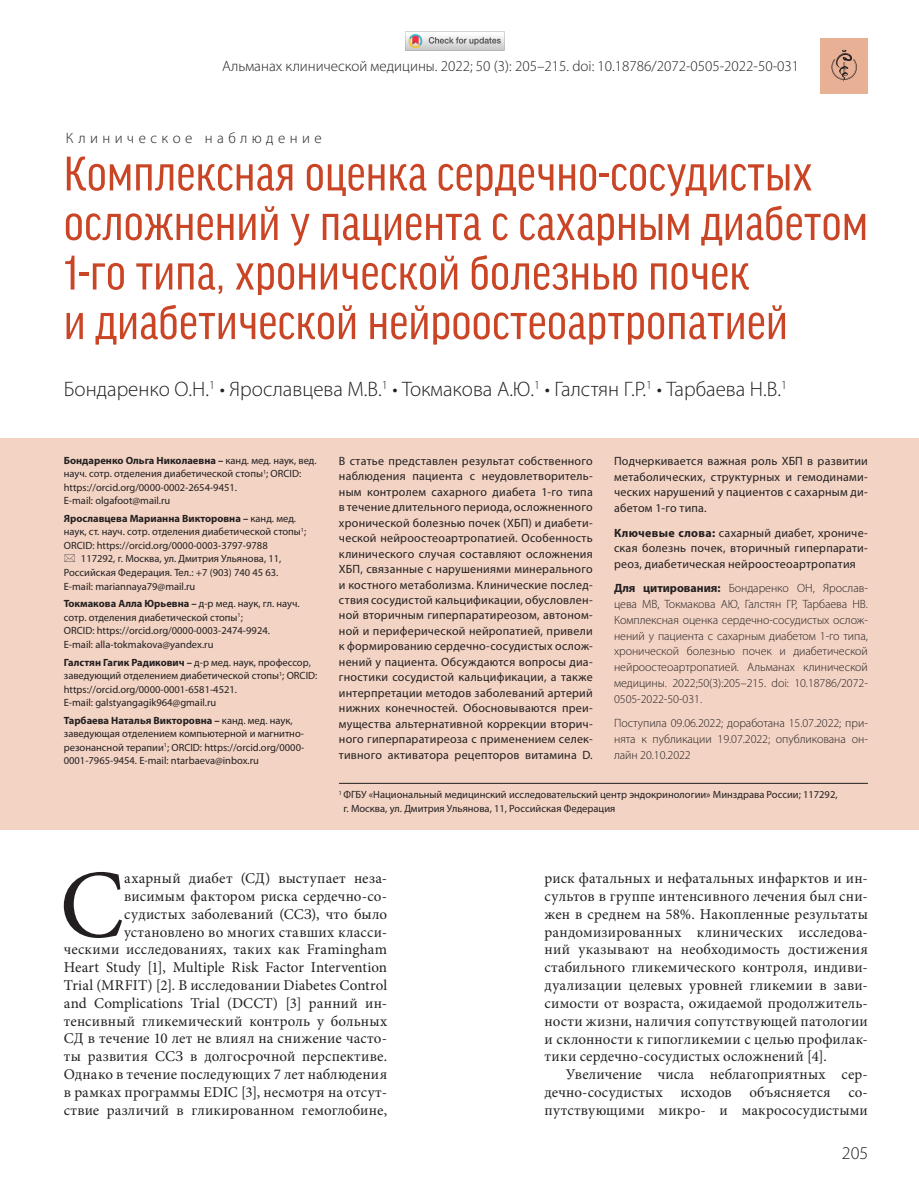
<style>
.page{position:relative;width:919px;height:1191px;background:#fff}
.page>*{position:absolute;margin:0;border:0;box-sizing:border-box;transform-origin:0 0}
.t1{font:97.2px "Minion Pro";color:#231f20}
.t2{font:condensed 51.75px/49.5px "Good Headline Pro";letter-spacing:.005em;color:#c94525}
.t3{font:300 21px "Myriad Pro";color:#231f20}
.t4{font:300 18px "Myriad Pro";color:#231f20}
.t5{font:15px/17.9px "Minion Pro";letter-spacing:.015em;color:#231f20;text-align:justify}
.t6{font:300 15px "Myriad Pro";color:#231f20}
.t7{font:300 15px "Myriad Pro";letter-spacing:.295em;color:#231f20}
.t8{font:12px/15.5px "Myriad Pro";letter-spacing:.02em;color:#231f20;text-align:justify}
.t9{font:300 12px/15.8px "Myriad Pro";letter-spacing:-.005em;color:#231f20;text-align:justify}
.t10{font:10.5px/13.5px "Myriad Pro";color:#231f20}
.t11{font:700 10.5px "Myriad Pro";color:#231f20}
.s1{font-weight:700}
.s2{font-weight:400}
</style>
<div class="page">
<div style="left:0;top:438px;width:918px;height:391px;background:#f3d4c4"></div>
<hr style="left:339px;top:783px;width:528px;height:1px;background:#231f20">
<div style="left:820px;top:38px;width:47px;height:55px;background:#e8b095"></div>
<svg style="left:831px;top:50px;width:25px;height:32px"></svg>
<img style="left:405px;top:31px;width:99px;height:20px">
<p class="t6" style="left:222px;top:57px;width:578px">Альманах клинической медицины. 2022; 50 (3): 205–215. doi: 10.18786/2072-0505-2022-50-031</p>
<p class="t7" style="left:66px;top:129px;width:257px">Клиническое наблюдение</p>
<h2 class="t2" style="left:64px;top:149px;width:805px">Комплексная оценка сердечно-сосудистых осложнений у пациента с сахарным диабетом 1-го типа, хронической болезнью почек<br>и диабетической нейроостеоартропатией</h2>
<h3 class="t3" style="left:64px;top:377px;width:724px">Бондаренко О.Н.<sup>1</sup> • Ярославцева М.В.<sup>1</sup> • Токмакова А.Ю.<sup>1</sup> • Галстян Г.Р.<sup>1</sup> • Тарбаева Н.В.<sup>1</sup></h3>
<p class="t10" style="left:64px;top:453px;width:254px"><span class="s1">Бондаренко Ольга Николаевна –</span> канд. мед. наук, вед. науч. сотр. отделения диабетической стопы<sup>1</sup>; ORCID: https://orcid.org/0000-0002-2654-9451.<br>E-mail: olgafoot@mail.ru</p>
<p class="t11" style="left:64px;top:511px;width:234px">Ярославцева Марианна Викторовна – <span class="s2">канд. мед.</span></p>
<p class="t10" style="left:64px;top:525px;width:244px">наук, ст. науч. сотр. отделения диабетической стопы<sup>1</sup>;</p>
<p class="t10" style="left:64px;top:538px;width:205px">ORCID: https://orcid.org/0000-0003-3797-9788</p>
<p class="t10" style="left:81px;top:552px;width:202px">117292, г. Москва, ул. Дмитрия Ульянова, 11,</p>
<p class="t10" style="left:64px;top:565px;width:216px">Российская Федерация. Тел.: +7 (903) 740 45 63.</p>
<p class="t10" style="left:64px;top:579px;width:133px">E-mail: mariannaya79@mail.ru</p>
<p class="t10" style="left:64px;top:597px;width:237px"><span class="s1">Токмакова Алла Юрьевна –</span> д-р мед. наук, гл. науч. сотр. отделения диабетической стопы<sup>1</sup>;<br>ORCID: https://orcid.org/0000-0003-2474-9924.<br>E-mail: alla-tokmakova@yandex.ru</p>
<p class="t10" style="left:64px;top:655px;width:255px"><span class="s1">Галстян Гагик Радикович –</span> д-р мед. наук, профессор, заведующий отделением диабетической стопы<sup>1</sup>; ORCID: https://orcid.org/0000-0001-6581-4521.<br>E-mail: galstyangagik964@gmail.ru</p>
<p class="t10" style="left:64px;top:713px;width:242px"><span class="s1">Тарбаева Наталья Викторовна –</span> канд. мед. наук, заведующая отделением компьютерной и магнитно&shy;резонансной терапии<sup>1</sup>; ORCID: https://orcid.org/0000- 0001-7965-9454. E-mail: ntarbaeva@inbox.ru</p>
<p class="t8" style="left:339px;top:453px;width:255px">В статье представлен результат собственного наблюдения пациента с неудовлетворитель&shy;ным контролем сахарного диабета 1-го типа в течение длительного периода, осложненного хронической болезнью почек (ХБП) и диабети&shy;ческой нейроостеоартропатией. Особенность клинического случая составляют осложнения ХБП, связанные с нарушениями минерального и костного метаболизма. Клинические послед&shy;ствия сосудистой кальцификации, обусловлен&shy;ной вторичным гиперпаратиреозом, автоном&shy;ной и периферической нейропатией, привели к формированию сердечно-сосудистых ослож&shy;нений у пациента. Обсуждаются вопросы диа&shy;гностики сосудистой кальцификации, а также интерпретации методов заболеваний артерий нижних конечностей. Обосновываются преи&shy;мущества альтернативной коррекции вторич&shy;ного гиперпаратиреоза с применением селек&shy;тивного активатора рецепторов витамина D.</p>
<p class="t8" style="left:614px;top:453px;width:255px">Подчеркивается важная роль ХБП в развитии метаболических, структурных и гемодинами&shy;ческих нарушений у пациентов с сахарным ди&shy;абетом 1-го типа.</p>
<p class="t8" style="left:614px;top:524px;width:255px"><span class="s1">Ключевые слова:</span> сахарный диабет, хрониче&shy;ская болезнь почек, вторичный гиперпарати&shy;реоз, диабетическая нейроостеоартропатия</p>
<p class="t9" style="left:614px;top:580px;width:255px"><span class="s1">Для цитирования:</span> Бондаренко ОН, Ярослав&shy;цева МВ, Токмакова АЮ, Галстян ГР, Тарбаева НВ.<br>Комплексная оценка сердечно-сосудистых ослож&shy;нений у пациента с сахарным диабетом 1-го типа, хронической болезнью почек и диабетической нейроостеоартропатией. Альманах клинической медицины. 2022;50(3):205–215. doi: 10.18786/2072- 0505-2022-50-031.</p>
<p class="t9" style="left:614px;top:715px;width:255px">Поступила 09.06.2022; доработана 15.07.2022; при&shy;нята к публикации 19.07.2022; опубликована он&shy;лайн 20.10.2022</p>
<p class="t10" style="left:343px;top:788px;width:495px;text-indent:-4px"><sup>1</sup> ФГБУ «Национальный медицинский исследовательский центр эндокринологии» Минздрава России; 117292, г. Москва, ул. Дмитрия Ульянова, 11, Российская Федерация</p>
<h1 class="t1" style="left:59px;top:840px;width:66px">С</h1>
<p class="t5" style="left:64px;top:869px;width:325px;text-align:right">ахарный диабет (СД) выступает неза&shy;висимым фактором риска сердечно-со&shy;судистых заболеваний (ССЗ), что было установлено во многих ставших класси-<br>ческими исследованиях, таких как Framingham Heart Study [1], Multiple Risk Factor Intervention Trial (MRFIT) [2]. В исследовании Diabetes Control and Complications Trial (DCCT) [3] ранний ин&shy;тенсивный гликемический контроль у больных СД в течение 10 лет не влиял на снижение часто&shy;ты развития CCЗ в долгосрочной перспективе.<br>Однако в течение последующих 7 лет наблюдения в рамках программы EDIC [3], несмотря на отсут&shy;ствие различий в гликированном гемоглобине,</p>
<p class="t5" style="left:544px;top:869px;width:325px">риск фатальных и нефатальных инфарктов и ин&shy;сультов в группе интенсивного лечения был сни&shy;жен в среднем на 58%. Накопленные результаты рандомизированных клинических исследова&shy;ний указывают на необходимость достижения стабильного гликемического контроля, индиви&shy;дуализации целевых уровней гликемии в зави&shy;симости от возраста, ожидаемой продолжитель&shy;ности жизни, наличия сопутствующей патологии и склонности к гипогликемии с целью профилак&shy;тики сердечно-сосудистых осложнений [4].</p>
<p class="t5" style="left:544px;top:1065px;width:325px;text-indent:21px">Увеличение числа неблагоприятных сер&shy;дечно-сосудистых исходов объясняется со&shy;путствующими микро- и макрососудистыми</p>
<p class="t4" style="left:841px;top:1142px;width:28px">205</p>
</div>
